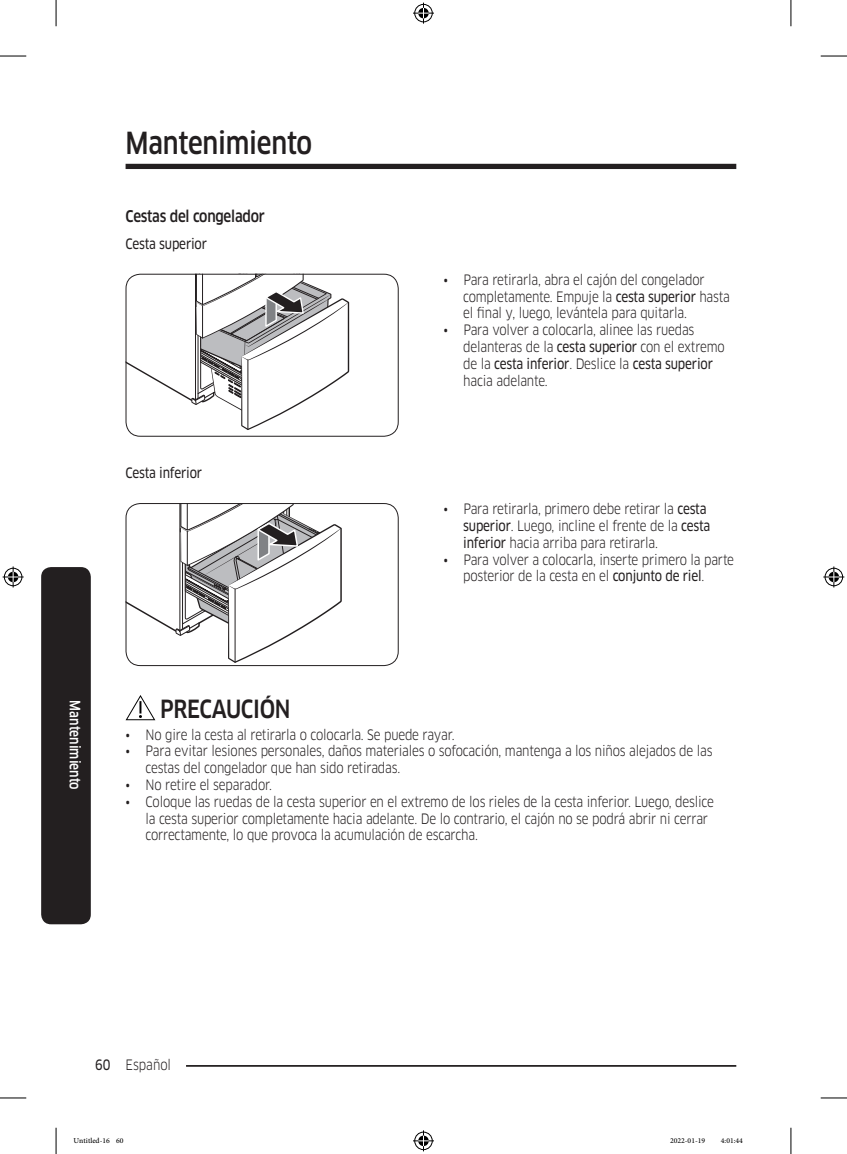
<style>
.page{position:relative;width:847px;height:1154px;background:#fff}
.page>*{position:absolute;margin:0;border:0;box-sizing:border-box;transform-origin:0 0}
.t1{font:500 29.75px "Samsung Clan Pro";letter-spacing:-.01em;color:#231f20;scale:.85 1}
.DL_DT_Icon__USPL{font:500 24.5px "Samsung Clan Pro";letter-spacing:-.015em;color:#231f20;scale:.85 1}
.t2{font:500 15.75px "Samsung Clan Pro";letter-spacing:-.015em;color:#231f20;scale:.85 1}
.t3{font:14px/16.8px "Samsung Clan Pro";letter-spacing:-.015em;color:#231f20;scale:.85 1}
.t4{font:14px "Samsung Clan Pro News";letter-spacing:-.015em;color:#231f20;scale:.85 1}
.Sidebar{font:500 14px "Samsung Clan Pro";color:#fff;scale:.85 1}
.t5{font:10.5px "Adobe Arabic";color:#000}
.s1{font-family:"Samsung Clan Pro News"}
</style>
<div class="page">
<div style="left:125px;top:164px;width:611px;height:5px;background:#231f20"></div>
<hr style="left:125px;top:1065px;width:611px;height:2px;background:#231f20">
<div style="left:111px;top:1055px;width:75px;height:17px;background:#fff"></div>
<div style="left:41px;top:567px;width:50px;height:357px;background:#231f20;border-radius:10px"></div>
<svg style="left:126px;top:274px;width:223px;height:156px"></svg>
<div style="left:125px;top:274px;width:273px;height:163px;border:1px solid #231f20;border-radius:14px"></div>
<svg style="left:127px;top:503px;width:215px;height:160px"></svg>
<div style="left:125px;top:503px;width:273px;height:163px;border:1px solid #231f20;border-radius:14px"></div>
<svg style="left:125px;top:695px;width:30px;height:25px"></svg>
<svg style="left:0;top:56px;width:26px;height:1px"></svg>
<svg style="left:820px;top:56px;width:26px;height:1px"></svg>
<svg style="left:0;top:1097px;width:26px;height:1px"></svg>
<svg style="left:820px;top:1097px;width:26px;height:1px"></svg>
<svg style="left:56px;top:0;width:1px;height:26px"></svg>
<svg style="left:56px;top:1128px;width:1px;height:26px"></svg>
<svg style="left:790px;top:0;width:1px;height:26px"></svg>
<svg style="left:790px;top:1128px;width:1px;height:26px"></svg>
<svg style="left:413px;top:3px;width:21px;height:21px"></svg>
<svg style="left:413px;top:1130px;width:21px;height:21px"></svg>
<svg style="left:3px;top:566px;width:21px;height:21px"></svg>
<svg style="left:823px;top:566px;width:21px;height:21px"></svg>
<h1 class="t1" style="left:125px;top:125px;width:221px">Mantenimiento</h1>
<p class="Sidebar" style="left:83px;top:700px;width:106px;rotate:90deg">Mantenimiento</p>
<h3 class="t2" style="left:125px;top:207px;width:165px">Cestas del congelador</h3>
<h4 class="t4" style="left:125px;top:235px;width:97px">Cesta superior</h4>
<h4 class="t4" style="left:125px;top:465px;width:92px">Cesta inferior</h4>
<p class="t3" style="left:463px;top:271px;width:315px;text-indent:-20px">• Para retirarla, abra el cajón del congelador completamente. Empuje la <span class="s1">cesta superior</span> hasta el final y, luego, levántela para quitarla.</p>
<p class="t3" style="left:463px;top:322px;width:309px;text-indent:-20px">• Para volver a colocarla, alinee las ruedas delanteras de la <span class="s1">cesta superior</span> con el extremo de la <span class="s1">cesta inferior</span>. Deslice la <span class="s1">cesta superior </span>hacia adelante.</p>
<p class="t3" style="left:463px;top:500px;width:292px;text-indent:-20px">• Para retirarla, primero debe retirar la <span class="s1">cesta superior</span>. Luego, incline el frente de la <span class="s1">cesta inferior</span> hacia arriba para retirarla.</p>
<p class="t3" style="left:463px;top:551px;width:320px;text-indent:-20px">• Para volver a colocarla, inserte primero la parte posterior de la cesta en el <span class="s1">conjunto de riel</span>.</p>
<p class="DL_DT_Icon__USPL" style="left:160px;top:694px;width:155px">PRECAUCIÓN</p>
<p class="t3" style="left:125px;top:726px;width:388px">• No gire la cesta al retirarla o colocarla. Se puede rayar.</p>
<p class="t3" style="left:145px;top:743px;width:668px;text-indent:-20px">• Para evitar lesiones personales, daños materiales o sofocación, mantenga a los niños alejados de las cestas del congelador que han sido retiradas.</p>
<p class="t3" style="left:125px;top:776px;width:174px">• No retire el separador.</p>
<p class="t3" style="left:145px;top:793px;width:670px;text-indent:-20px">• Coloque las ruedas de la cesta superior en el extremo de los rieles de la cesta inferior. Luego, deslice la cesta superior completamente hacia adelante. De lo contrario, el cajón no se podrá abrir ni cerrar correctamente, lo que provoca la acumulación de escarcha.</p>
<p class="t3" style="left:95px;top:1056px;width:91px"><span class="s1">60</span> Español</p>
<p class="t5" style="left:74px;top:1133px;width:51px">Untitled-16 60</p>
<p class="t5" style="left:669px;top:1133px;width:37px">2022-01-19</p>
<p class="t5" style="left:720px;top:1133px;width:24px">4:01:44</p>
</div>
